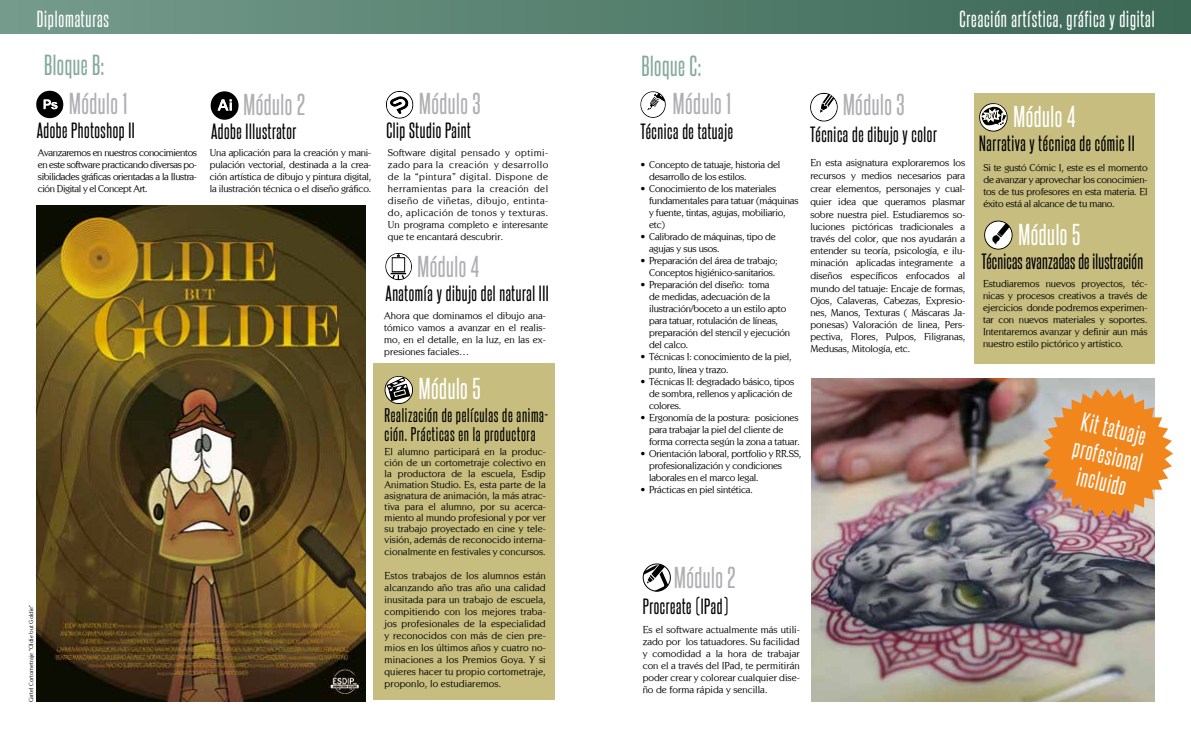
<style>
.page{position:relative;width:1191px;height:738px;background:#fff}
.page>*{position:absolute;margin:0;border:0;box-sizing:border-box;transform-origin:0 0}
.t1{font:26px "Steelfish Rg";letter-spacing:.02em;color:#afaeb2}
.t2{font:26px "Steelfish Rg";letter-spacing:.02em;color:#fff}
.t3{font:25px "Steelfish Rg";letter-spacing:.02em;color:#85aa9c}
.t4{font:22.5px/27px "Steelfish Rg";color:#fff;text-align:center}
.t5{font:20px "Steelfish Rg";letter-spacing:.04em;color:#fff}
.t6{font:19px "Steelfish Rg";letter-spacing:.03em;color:#000}
.t7{font:19px "Steelfish Rg";letter-spacing:.01em;color:#000}
.t8{font:17px/18px "Steelfish Rg";letter-spacing:.04em;color:#000}
.t9{font:10px/12px "Centabel";letter-spacing:-.02em;color:#000;text-align:justify}
.t10{font:10px "Centabel";color:#000}
.t11{font:6px "Centabel";color:#000}
</style>
<div class="page">
<div style="left:0;top:0;width:1191px;height:34px;background:linear-gradient(to right,#759b8c,#3b6755)"></div>
<div style="left:373px;top:363px;width:182px;height:336px;background:#c6bd7f"></div>
<svg style="left:384px;top:376px;width:29px;height:27px"></svg>
<svg style="left:386px;top:91px;width:27px;height:27px"></svg>
<svg style="left:36px;top:91px;width:27px;height:27px"></svg>
<svg style="left:385px;top:253px;width:27px;height:27px"></svg>
<svg style="left:211px;top:91px;width:27px;height:29px"></svg>
<img style="left:37px;top:206px;width:329px;height:494px">
<div style="left:642px;top:563px;width:29px;height:28px;border:1px solid #000;border-radius:50%"></div>
<svg style="left:643px;top:563px;width:25px;height:28px"></svg>
<div style="left:974px;top:93px;width:180px;height:270px;background:#c6bd7f"></div>
<svg style="left:979px;top:103px;width:28px;height:28px"></svg>
<svg style="left:984px;top:220px;width:28px;height:29px"></svg>
<svg style="left:810px;top:93px;width:27px;height:28px"></svg>
<svg style="left:640px;top:91px;width:25px;height:27px"></svg>
<img style="left:811px;top:378px;width:343px;height:322px">
<svg style="left:1042px;top:388px;width:131px;height:130px;background:#e59a53"></svg>
<h3 class="t5" style="left:37px;top:4px;width:74px">Diplomaturas</h3>
<h3 class="t5" style="left:959px;top:4px;width:197px">Creación artística, gráfica y digital</h3>
<h2 class="t3" style="left:44px;top:47px;width:61px">Bloque B:</h2>
<h2 class="t3" style="left:641px;top:48px;width:61px">Bloque C:</h2>
<h1 class="t1" style="left:69px;top:85px;width:60px">Módulo 1</h1>
<h3 class="t6" style="left:37px;top:116px;width:100px">Adobe Photoshop II</h3>
<p class="t9" style="left:38px;top:146px;width:161px">Avanzaremos en nuestros conocimientos en este software practicando diversas po&shy;sibilidades gráficas orientadas a la Ilustra&shy;ción Digital y el Concept Art.</p>
<p class="t11" style="left:28px;top:701px;width:99px;rotate:-90deg">Cartel Cortometraje “Oldie but Goldie“</p>
<h1 class="t1" style="left:243px;top:86px;width:63px">Módulo 2</h1>
<h3 class="t6" style="left:211px;top:117px;width:87px">Adobe Illustrator</h3>
<p class="t9" style="left:210px;top:146px;width:163px">Una aplicación para la creación y mani&shy;pulación vectorial, destinada a la crea&shy;ción artística de dibujo y pintura digital, la ilustración técnica o el diseño gráfico.</p>
<h1 class="t1" style="left:419px;top:85px;width:63px">Módulo 3</h1>
<h3 class="t6" style="left:386px;top:117px;width:86px">Clip Studio Paint</h3>
<p class="t9" style="left:388px;top:146px;width:162px">Software digital pensado y optimi&shy;zado para la creación y desarrollo de la “pintura” digital. Dispone de herramientas para la creación del diseño de viñetas, dibujo, entinta&shy;do, aplicación de tonos y texturas.<br>Un programa completo e interesante que te encantará descubrir.</p>
<h1 class="t1" style="left:417px;top:247px;width:63px">Módulo 4</h1>
<h3 class="t6" style="left:385px;top:279px;width:165px">Anatomía y dibujo del natural III</h3>
<p class="t9" style="left:384px;top:309px;width:163px">Ahora que dominamos el dibujo ana&shy;tómico vamos a avanzar en el realis&shy;mo, en el detalle, en la luz, en las ex&shy;presiones faciales…</p>
<h1 class="t2" style="left:419px;top:370px;width:63px">Módulo 5</h1>
<h3 class="t8" style="left:384px;top:405px;width:165px">Realización de películas de anima&shy;ción. Prácticas en la productora</h3>
<p class="t9" style="left:384px;top:445px;width:163px;line-height:11px">El alumno participará en la produc&shy;ción de un cortometraje colectivo en la productora de la escuela, Esdip Animation Studio. Es, esta parte de la asignatura de animación, la más atrac&shy;tiva para el alumno, por su acerca&shy;miento al mundo profesional y por ver su trabajo proyectado en cine y tele&shy;visión, además de reconocido interna-</p>
<p class="t10" style="left:384px;top:545px;width:163px">cionalmente en festivales y concursos.</p>
<p class="t9" style="left:384px;top:569px;width:163px">Estos trabajos de los alumnos están alcanzando año tras año una calidad inusitada para un trabajo de escuela, compitiendo con los mejores traba&shy;jos profesionales de la especialidad y reconocidos con más de cien pre&shy;mios en los últimos años y cuatro no&shy;minaciones a los Premios Goya. Y si quieres hacer tu propio cortometraje, proponlo, lo estudiaremos.</p>
<h1 class="t1" style="left:673px;top:84px;width:60px">Módulo 1</h1>
<h3 class="t6" style="left:640px;top:118px;width:94px">Técnica de tatuaje</h3>
<p class="t9" style="left:649px;top:158px;width:133px;text-indent:-8px">• Concepto de tatuaje, historia del desarrollo de los estilos.</p>
<p class="t9" style="left:649px;top:182px;width:151px;text-align:left;text-indent:-8px">• Conocimiento de los materiales fundamentales para tatuar (máquinas y fuente, tintas, agujas, mobiliario, etc)</p>
<p class="t9" style="left:649px;top:230px;width:128px;text-indent:-8px">• Calibrado de máquinas, tipo de agujas y sus usos.</p>
<p class="t9" style="left:640px;top:254px;width:139px;text-align:right">• Preparación del área de trabajo;<br>Conceptos higiénico-sanitarios.</p>
<p class="t9" style="left:649px;top:278px;width:143px;text-align:left;text-indent:-8px">• Preparación del diseño: toma<br>de medidas, adecuación de la ilustración/boceto a un estilo apto para tatuar, rotulación de líneas, preparación del stencil y ejecución del calco.</p>
<p class="t9" style="left:649px;top:350px;width:144px;text-indent:-8px">• Técnicas I: conocimiento de la piel, punto, línea y trazo.</p>
<p class="t9" style="left:649px;top:374px;width:147px;text-align:left;text-indent:-8px">• Técnicas II: degradado básico, tipos de sombra, rellenos y aplicación de colores.</p>
<p class="t9" style="left:649px;top:410px;width:152px;text-align:left;text-indent:-8px">• Ergonomía de la postura: posiciones para trabajar la piel del cliente de forma correcta según la zona a tatuar.</p>
<p class="t9" style="left:649px;top:446px;width:154px;text-align:left;text-indent:-8px">• Orientación laboral, portfolio y RR.SS, profesionalización y condiciones laborales en el marco legal.</p>
<p class="t9" style="left:640px;top:482px;width:114px">• Prácticas en piel sintética.</p>
<h1 class="t1" style="left:674px;top:558px;width:63px">Módulo 2</h1>
<h3 class="t6" style="left:642px;top:592px;width:87px">Procreate (IPad)</h3>
<p class="t9" style="left:642px;top:622px;width:159px">Es el software actualmente más utili&shy;zado por los tatuadores. Su facilidad y comodidad a la hora de trabajar con el a través del IPad, te permitirán poder crear y colorear cualquier dise&shy;ño de forma rápida y sencilla.</p>
<h1 class="t1" style="left:843px;top:86px;width:63px">Módulo 3</h1>
<h3 class="t6" style="left:810px;top:121px;width:128px">Técnica de dibujo y color</h3>
<p class="t9" style="left:810px;top:156px;width:156px;line-height:13px">En esta asignatura exploraremos los recursos y medios necesarios para crear elementos, personajes y cual&shy;quier idea que queramos plasmar sobre nuestra piel. Estudiaremos so-</p>
<p class="t9" style="left:810px;top:220px;width:156px">luciones pictóricas tradicionales a través del color, que nos ayudarán a entender su teoría, psicología, e ilu&shy;minación aplicadas integramente a</p>
<p class="t9" style="left:810px;top:269px;width:156px;line-height:13px">diseños específicos enfocados al mundo del tatuaje: Encaje de formas,</p>
<p class="t9" style="left:810px;top:294px;width:156px">Ojos, Calaveras, Cabezas, Expresio&shy;nes, Manos, Texturas ( Máscaras Ja&shy;ponesas) Valoración de linea, Pers&shy;pectiva, Flores, Pulpos, Filigranas, Medusas, Mitología, etc.</p>
<h1 class="t2" style="left:1013px;top:98px;width:63px">Módulo 4</h1>
<h3 class="t6" style="left:979px;top:129px;width:157px">Narrativa y técnica de cómic II</h3>
<p class="t9" style="left:983px;top:162px;width:166px">Si te gustó Cómic I, este es el momento de avanzar y aprovechar los conocimien&shy;tos de tus profesores en esta materia. El éxito está al alcance de tu mano.</p>
<h1 class="t2" style="left:1018px;top:215px;width:63px">Módulo 5</h1>
<h3 class="t7" style="left:981px;top:247px;width:163px">Técnicas avanzadas de ilustración</h3>
<p class="t9" style="left:983px;top:277px;width:166px">Estudiaremos nuevos proyectos, téc&shy;nicas y procesos creativos a través de ejercicios donde podremos experimen&shy;tar con nuevos materiales y soportes.<br>Intentaremos avanzar y definir aun más nuestro estilo pictórico y artístico.</p>
<h3 class="t4" style="left:1083px;top:405px;width:72px;rotate:13deg">Kit tatuaje profesional incluido</h3>
</div>
